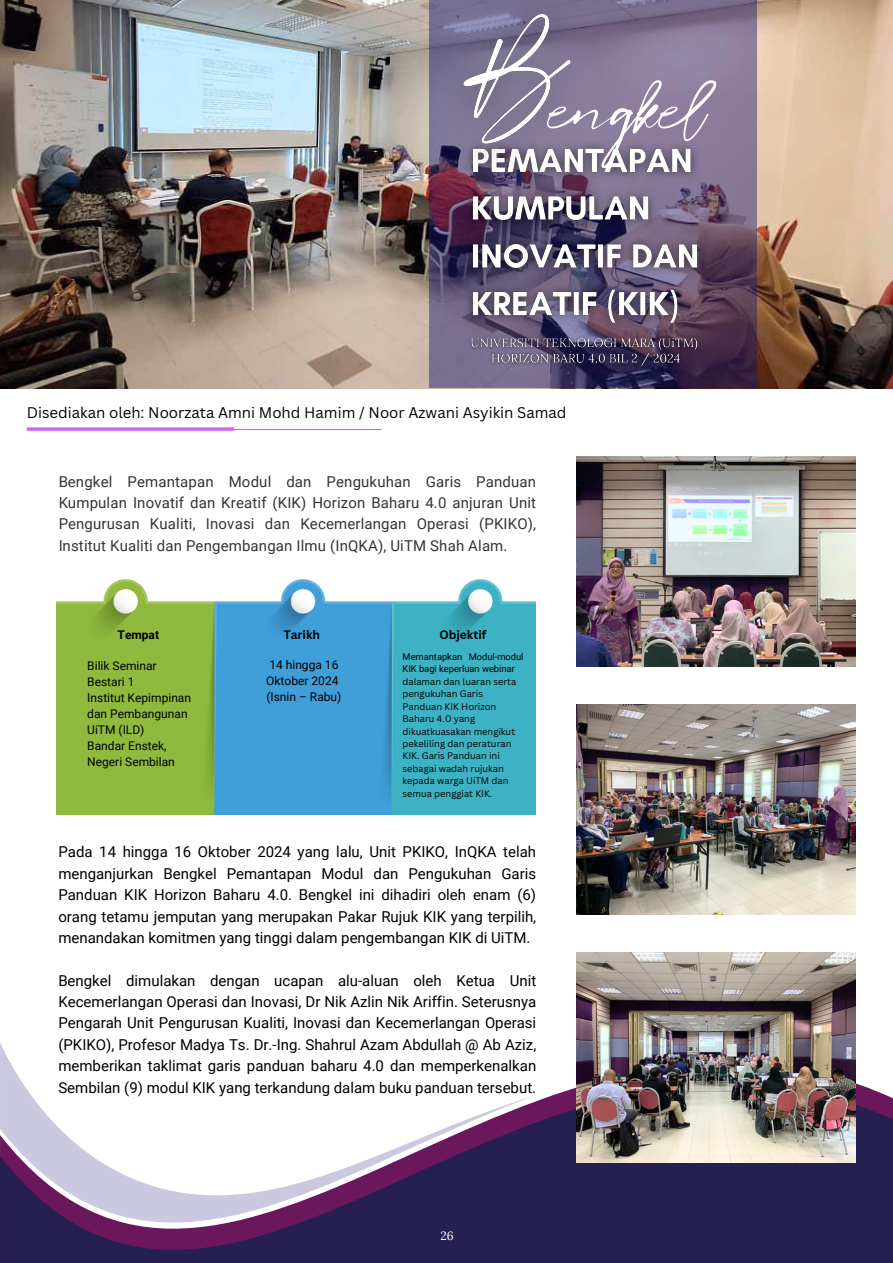
<style>
.page{position:relative;width:893px;height:1263px;background:#fff}
.page>*{position:absolute;margin:0;border:0;box-sizing:border-box;transform-origin:0 0}
.t1{font:81.45px "Jarosty";color:#fff}
.t2{font:15px/21.3px "Roboto";color:#000;text-align:justify}
.t3{font:15px "Canva Sans";color:#000}
.t4{font:12px/16px "Roboto";color:#000}
.t5{font:700 12px "Canva Sans";color:#000}
.t6{font:700 12px "Roboto";color:#000}
.t7{font:12px "Lora";color:#fff}
.t8{font:9.3px/12.5px "Canva Sans";color:#000}
.s1{font-family:"Roboto"}
</style>
<div class="page">
<img style="left:0;top:0;width:893px;height:389px">
<svg style="left:430px;top:0;width:327px;height:388px;background:#70607e"></svg>
<hr style="left:27px;top:429px;width:354px;height:1px;background:#d264eb">
<svg style="left:27px;top:427px;width:207px;height:4px"></svg>
<img style="left:57px;top:579px;width:479px;height:235px">
<img style="left:576px;top:457px;width:279px;height:209px">
<img style="left:576px;top:705px;width:279px;height:209px">
<svg style="left:0;top:952px;width:893px;height:311px"></svg>
<img style="left:576px;top:953px;width:279px;height:209px">
<img style="left:457px;top:133px;width:256px;height:207px">
<img style="left:465px;top:331px;width:240px;height:43px">
<img style="left:411px;top:0;width:214px;height:202px">
<p class="t1" style="left:552px;top:68px;width:158px">engkel</p>
<p class="t3" style="left:27px;top:403px;width:541px">Disediakan oleh: Noorzata Amni Mohd Hamim / Noor Azwani Asyikin Samad</p>
<p class="t2" style="left:58px;top:470px;width:479px">Bengkel Pemantapan Modul dan Pengukuhan Garis Panduan Kumpulan Inovatif dan Kreatif (KIK) Horizon Baharu 4.0 anjuran Unit Pengurusan Kualiti, Inovasi dan Kecemerlangan Operasi (PKIKO), Institut Kualiti dan Pengembangan Ilmu (InQKA), UiTM Shah Alam.</p>
<p class="t6" style="left:118px;top:626px;width:43px">Tempat</p>
<p class="t5" style="left:284px;top:627px;width:38px">Tarikh</p>
<p class="t5" style="left:439px;top:627px;width:49px">Objektif</p>
<p class="t4" style="left:87px;top:657px;width:105px">Bilik Seminar<br>Bestari 1<br>Institut Kepimpinan dan Pembangunan<br>UiTM (ILD)<br>Bandar Enstek,<br>Negeri Sembilan</p>
<p class="t4" style="left:266px;top:656px;width:77px">14 hingga 16<br>Oktober 2024 (Isnin – Rabu)</p>
<p class="t8" style="left:403px;top:650px;width:122px"><span class="s1">Memantapkan Modul-modul<br>KIK bagi keperluan webinar </span>dalaman dan luaran serta pengukuhan Garis<br>Panduan KIK Horizon<br>Baharu 4.0 yang dikuatkuasakan mengikut pekeliling dan peraturan<br>KIK. Garis Panduan ini sebagai wadah rujukan kepada warga UiTM dan semua penggiat KIK.</p>
<p class="t2" style="left:58px;top:841px;width:479px">Pada 14 hingga 16 Oktober 2024 yang lalu, Unit PKIKO, InQKA telah menganjurkan Bengkel Pemantapan Modul dan Pengukuhan Garis Panduan KIK Horizon Baharu 4.0. Bengkel ini dihadiri oleh enam (6) orang tetamu jemputan yang merupakan Pakar Rujuk KIK yang terpilih, menandakan komitmen yang tinggi dalam pengembangan KIK di UiTM.</p>
<p class="t2" style="left:58px;top:969px;width:479px">Bengkel dimulakan dengan ucapan alu-aluan oleh Ketua Unit Kecemerlangan Operasi dan Inovasi, Dr Nik Azlin Nik Ariffin. Seterusnya Pengarah Unit Pengurusan Kualiti, Inovasi dan Kecemerlangan Operasi (PKIKO), Profesor Madya Ts. Dr.-Ing. Shahrul Azam Abdullah @ Ab Aziz, memberikan taklimat garis panduan baharu 4.0 dan memperkenalkan Sembilan (9) modul KIK yang terkandung dalam buku panduan tersebut.</p>
<p class="t7" style="left:440px;top:1227px;width:15px">26</p>
</div>
